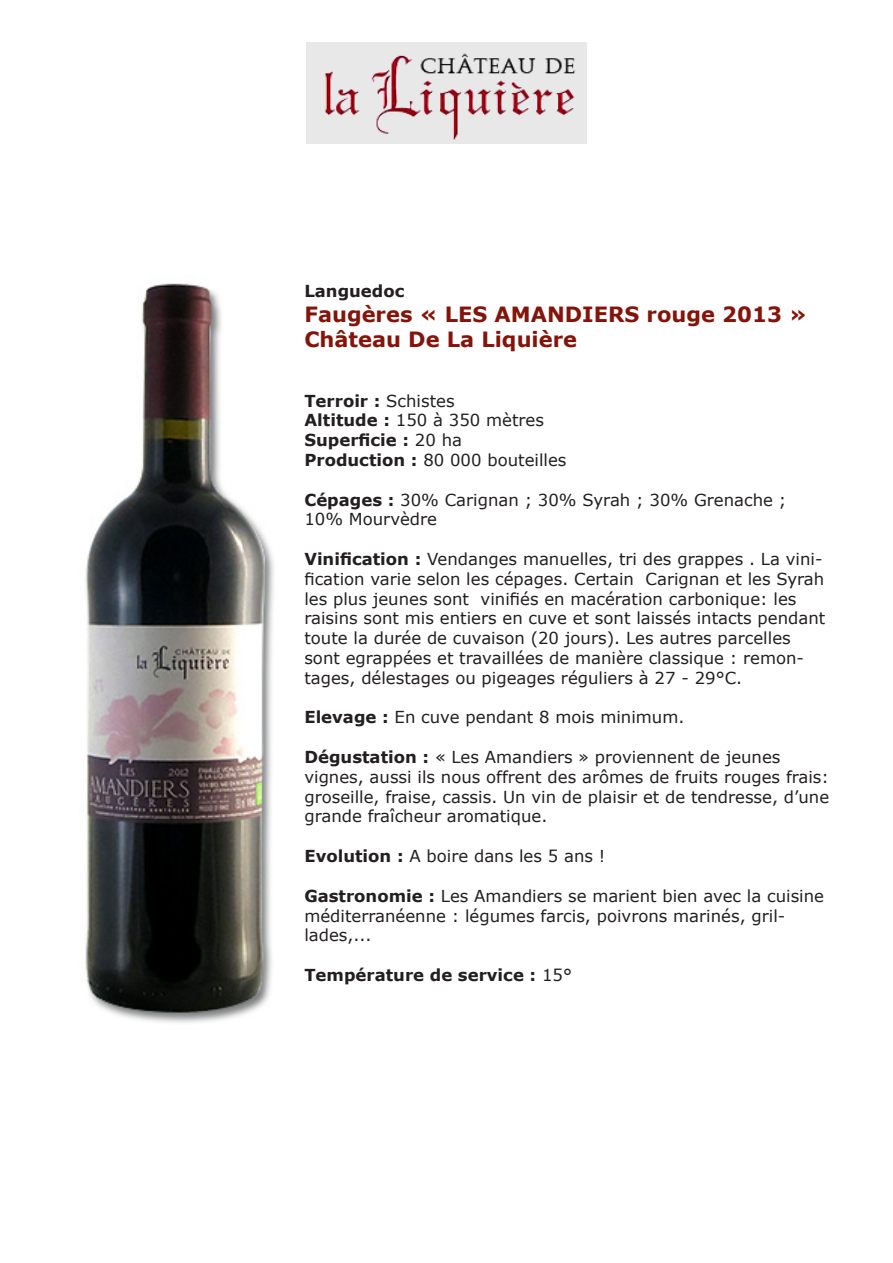
<style>
.page{position:relative;width:893px;height:1263px;background:#fff}
.page>*{position:absolute;margin:0;border:0;box-sizing:border-box;transform-origin:0 0}
.t1{font:700 21px/25.2px "Verdana";color:#841409}
.t2{font:16.5px/19.8px "Verdana";color:#231f20}
.t3{font:700 16.5px "Verdana";color:#231f20}
.s1{font-weight:400}
.s2{font-weight:700}
</style>
<div class="page">
<img style="left:306px;top:43px;width:280px;height:101px">
<img style="left:85px;top:283px;width:189px;height:740px">
<p class="t3" style="left:304px;top:279px;width:102px">Languedoc</p>
<p class="t1" style="left:304px;top:301px;width:504px">Faugères « LES AMANDIERS rouge 2013 »<br>Château De La Liquière</p>
<p class="t3" style="left:304px;top:389px;width:152px">Terroir : <span class="s1">Schistes</span></p>
<p class="t2" style="left:304px;top:410px;width:241px"><span class="s2">Altitude :</span> 150 à 350 mètres</p>
<p class="t3" style="left:304px;top:429px;width:159px">Superficie : <span class="s1">20 ha</span></p>
<p class="t2" style="left:304px;top:450px;width:264px"><span class="s2">Production :</span> 80 000 bouteilles</p>
<p class="t2" style="left:304px;top:490px;width:483px"><span class="s2">Cépages :</span> 30% Carignan ; 30% Syrah ; 30% Grenache ;<br>10% Mourvèdre</p>
<p class="t2" style="left:304px;top:549px;width:522px"><span class="s2">Vinification :</span> Vendanges manuelles, tri des grappes . La vini&shy;fication varie selon les cépages. Certain Carignan et les Syrah les plus jeunes sont vinifiés en macération carbonique: les raisins sont mis entiers en cuve et sont laissés intacts pendant toute la durée de cuvaison (20 jours). Les autres parcelles sont egrappées et travaillées de manière classique : remon&shy;tages, délestages ou pigeages réguliers à 27 - 29°C.</p>
<p class="t2" style="left:304px;top:707px;width:382px"><span class="s2">Elevage :</span> En cuve pendant 8 mois minimum.</p>
<p class="t2" style="left:304px;top:747px;width:526px"><span class="s2">Dégustation :</span> « Les Amandiers » proviennent de jeunes vignes, aussi ils nous offrent des arômes de fruits rouges frais: groseille, fraise, cassis. Un vin de plaisir et de tendresse, d’une grande fraîcheur aromatique.</p>
<p class="t2" style="left:304px;top:846px;width:303px"><span class="s2">Evolution :</span> A boire dans les 5 ans !</p>
<p class="t2" style="left:304px;top:886px;width:521px"><span class="s2">Gastronomie :</span> Les Amandiers se marient bien avec la cuisine méditerranéenne : légumes farcis, poivrons marinés, gril&shy;lades,...</p>
<p class="t3" style="left:304px;top:963px;width:269px">Température de service : <span class="s1">15°</span></p>
</div>
